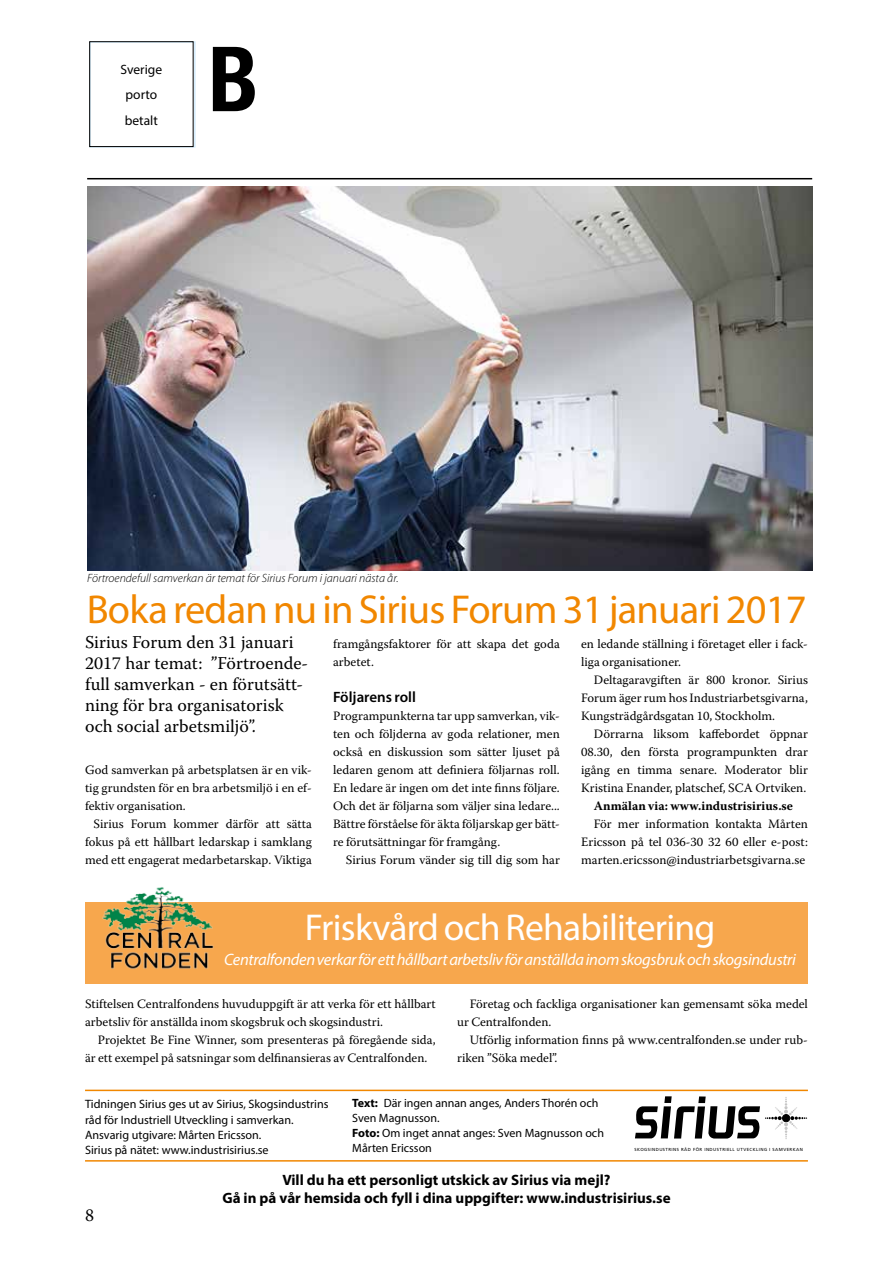
<style>
.page{position:relative;width:893px;height:1263px;background:#fff}
.page>*{position:absolute;margin:0;border:0;box-sizing:border-box;transform-origin:0 0}
.t1{font:700 condensed 90px "Helvetica Neue";color:#000}
.t2{font:40.5px "Myriad Pro";letter-spacing:-.02em;color:#f18700}
.t3{font:37.5px "Myriad Pro";letter-spacing:-.02em;color:#fff}
.t4{font:18px/21px "Warnock Pro";color:#000}
.t5{font:italic 16.5px "Myriad Pro";letter-spacing:-.02em;color:#fff}
.t6{font:700 15px/18px "Myriad Pro";color:#000;text-align:center}
.t7{font:600 15px "Myriad Pro";color:#000}
.t8{font:13.5px/25.5px "Myriad Pro";color:#000;text-align:center}
.t9{font:12.75px/18px "Warnock Pro";color:#000}
.t10{font:700 12.75px "Warnock Pro";letter-spacing:.005em;color:#000}
.t11{font:12.15px/15.1px "Myriad Pro";color:#000}
.t12{font:12px/15px "Myriad Pro";color:#000}
.t13{font:italic 300 12px "Myriad Pro";color:#000}
.t14{font:4.35px "Frutiger";letter-spacing:.1em;color:#000}
.s1{font-weight:700}
</style>
<div class="page">
<div style="left:85px;top:902px;width:723px;height:82px;background:#f7a74d"></div>
<hr style="left:87px;top:178px;width:725px;height:1px;background:#000">
<div style="left:89px;top:41px;width:107px;height:107px;border:2px solid #d4edfc"></div>
<div style="left:89px;top:41px;width:105px;height:106px;border:1px solid #000"></div>
<svg style="left:635px;top:1096px;width:172px;height:43px"></svg>
<hr style="left:85px;top:1160px;width:723px;height:1px;background:#f18700">
<img style="left:102px;top:887px;width:112px;height:82px">
<hr style="left:85px;top:1089px;width:723px;height:2px;background:#f18700">
<img style="left:87px;top:186px;width:725px;height:384px">
<p class="t8" style="left:121px;top:56px;width:43px">Sverige porto betalt</p>
<h1 class="t1" style="left:208px;top:25px;width:52px">B</h1>
<p class="t13" style="left:87px;top:571px;width:313px">Förtroendefull samverkan är temat för Sirius Forum i januari nästa år.</p>
<h2 class="t2" style="left:87px;top:584px;width:721px">Boka redan nu in Sirius Forum 31 januari 2017</h2>
<h3 class="t4" style="left:85px;top:631px;width:225px">Sirius Forum den 31 januari<br>2017 har temat: ”Förtroende&shy;full samverkan - en förutsätt&shy;ning för bra organisatorisk och social arbetsmiljö”.</h3>
<p class="t9" style="left:85px;top:761px;width:228px;text-align:justify">God samverkan på arbetsplatsen är en vik&shy;tig grundsten för en bra arbetsmiljö i en ef&shy;fektiv organisation.</p>
<p class="t9" style="left:85px;top:815px;width:228px;text-align:justify;text-indent:9px">Sirius Forum kommer därför att sätta fokus på ett hållbart ledarskap i samklang med ett engagerat medarbetarskap. Viktiga</p>
<p class="t9" style="left:333px;top:635px;width:228px">framgångsfaktorer för att skapa det goda arbetet.</p>
<p class="t7" style="left:333px;top:687px;width:84px">Följarens roll</p>
<p class="t9" style="left:333px;top:707px;width:228px">Programpunkterna tar upp samverkan, vik&shy;ten och följderna av goda relationer, men också en diskussion som sätter ljuset på ledaren genom att definiera följarnas roll.<br>En ledare är ingen om det inte finns följare.<br>Och det är följarna som väljer sina ledare...<br>Bättre förståelse för äkta följarskap ger bätt&shy;re förutsättningar för framgång.</p>
<p class="t9" style="left:346px;top:851px;width:216px">Sirius Forum vänder sig till dig som har</p>
<p class="t9" style="left:581px;top:635px;width:228px">en ledande ställning i företaget eller i fack&shy;liga organisationer.</p>
<p class="t9" style="left:581px;top:671px;width:228px;text-align:justify;text-indent:13px">Deltagaravgiften är 800 kronor. Sirius Forum äger rum hos Industriarbetsgivarna, Kungsträdgårdsgatan 10, Stockholm.</p>
<p class="t9" style="left:581px;top:725px;width:228px;text-align:justify;text-indent:13px">Dörrarna liksom kaffebordet öppnar 08.30, den första programpunkten drar igång en timma senare. Moderator blir Kristina Enander, platschef, SCA Ortviken.</p>
<p class="t10" style="left:594px;top:798px;width:201px">Anmälan via: www.industrisirius.se</p>
<p class="t9" style="left:581px;top:815px;width:228px;text-align:justify;text-indent:13px">För mer information kontakta Mårten Ericsson på tel 036-30 32 60 eller e-post: marten.ericsson@industriarbetsgivarna.se</p>
<h3 class="t3" style="left:305px;top:904px;width:412px">Friskvård och Rehabilitering</h3>
<p class="t5" style="left:224px;top:949px;width:573px">Centralfonden verkar för ett hållbart arbetsliv för anställda inom skogsbruk och skogsindustri</p>
<p class="t9" style="left:85px;top:995px;width:352px">Stiftelsen Centralfondens huvuduppgift är att verka för ett hållbart arbetsliv för anställda inom skogsbruk och skogsindustri.</p>
<p class="t9" style="left:85px;top:1031px;width:352px;text-indent:13px">Projektet Be Fine Winner, som presenteras på föregående sida, är ett exempel på satsningar som delfinansieras av Centralfonden.</p>
<p class="t9" style="left:457px;top:995px;width:352px;text-indent:13px">Företag och fackliga organisationer kan gemensamt söka medel ur Centralfonden.</p>
<p class="t9" style="left:457px;top:1031px;width:352px;text-indent:13px">Utförlig information finns på www.centralfonden.se under rub&shy;riken ”Söka medel”.</p>
<p class="t12" style="left:352px;top:1095px;width:253px"><span class="s1">Text:</span> Där ingen annan anges, Anders Thorén och<br>Sven Magnusson.<br><span class="s1">Foto:</span> Om inget annat anges: Sven Magnusson och<br>Mårten Ericsson</p>
<p class="t11" style="left:85px;top:1096px;width:245px">Tidningen Sirius ges ut av Sirius, Skogsindustrins råd för Industriell Utveckling i samverkan.<br>Ansvarig utgivare: Mårten Ericsson.<br>Sirius på nätet: www.industrisirius.se</p>
<p class="t14" style="left:634px;top:1146px;width:170px">SKOGSINDUSTRINS RÅD FÖR INDUSTRIELL UTVECKLING I SAMVERKAN</p>
<p class="t6" style="left:222px;top:1171px;width:450px">Vill du ha ett personligt utskick av Sirius via mejl?<br>Gå in på vår hemsida och fyll i dina uppgifter: www.industrisirius.se</p>
<h3 class="t4" style="left:85px;top:1204px;width:11px">8</h3>
</div>
